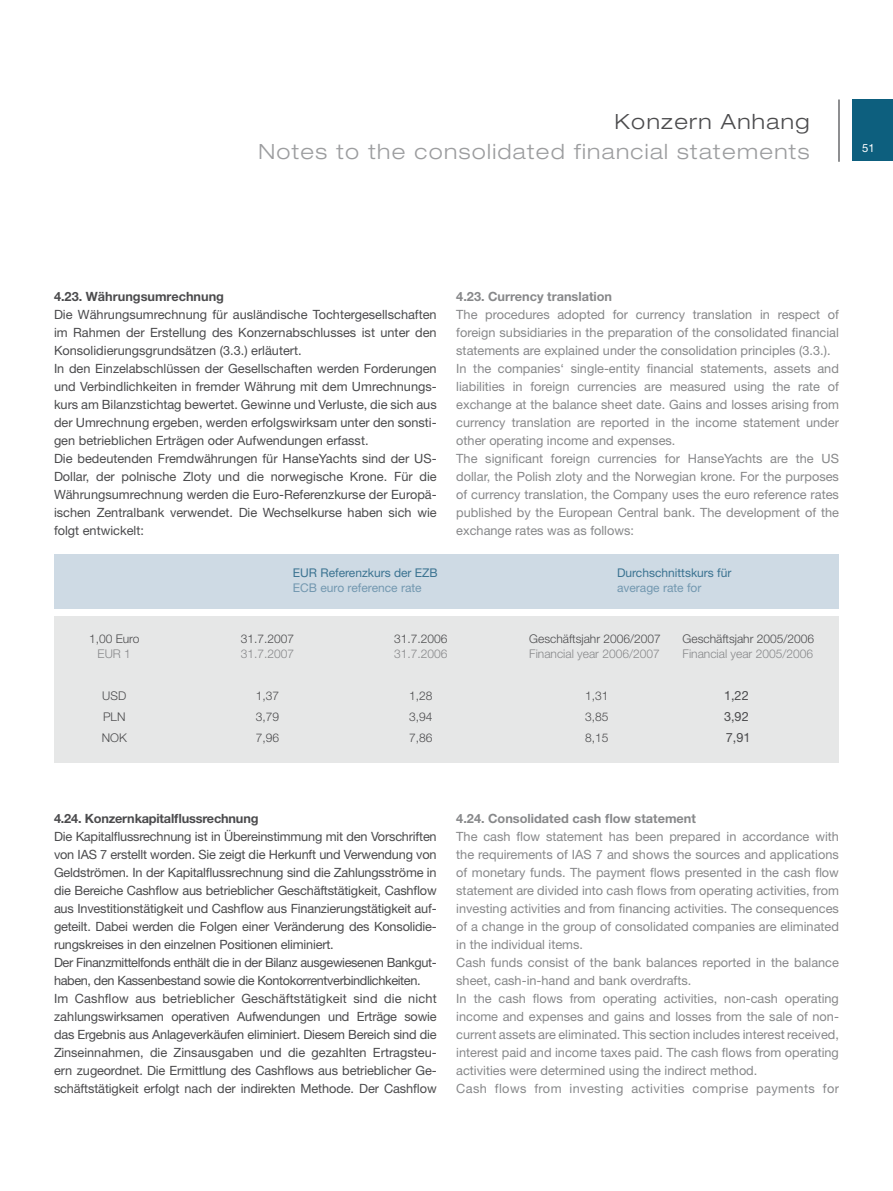
<style>
.page{position:relative;width:893px;height:1191px;background:#fff}
.page>*{position:absolute;margin:0;border:0;box-sizing:border-box;transform-origin:0 0}
.t1{font:300 expanded 21px "Helvetica Neue";letter-spacing:.065em;color:#9c9d9f}
.t2{font:300 expanded 21px "Helvetica Neue";letter-spacing:.065em;color:#4b4b4d}
.t3{font:12.75px/18px "Helvetica Neue";letter-spacing:-.01em;color:#4b4b4d}
.t4{font:12.75px/18px "Helvetica Neue";color:#87888a}
.t5{font:700 12.75px "Helvetica Neue";color:#87888a}
.t6{font:700 12.75px "Helvetica Neue";letter-spacing:-.015em;color:#4b4b4d}
.t7{font:300 12px/21px "Helvetica Neue";color:#4b4b4d;text-align:justify}
.t8{font:300 12px "Helvetica Neue";color:#87888a}
.t9{font:12px "Helvetica Neue";color:#3b7391}
.t10{font:12px "Helvetica Neue";color:#7398b0}
.t11{font:12px "Helvetica Neue";color:#fff}
.t12{font:11.25px "Helvetica Neue";color:#fff}
</style>
<div class="page">
<div style="left:54px;top:554px;width:785px;height:54px;background:#cedae4"></div>
<div style="left:54px;top:617px;width:785px;height:146px;background:#e6e7e7"></div>
<hr style="left:838px;top:100px;width:2px;height:62px;background:#87888a">
<div style="left:852px;top:99px;width:41px;height:61px;background:#0d5f7e"></div>
<h1 class="t2" style="left:614px;top:109px;width:196px">Konzern Anhang</h1>
<h1 class="t1" style="left:258px;top:139px;width:552px">Notes to the consolidated financial statements</h1>
<p class="t11" style="left:869px;top:138px;width:8px">3</p>
<p class="t12" style="left:862px;top:141px;width:14px">51</p>
<p class="t6" style="left:54px;top:288px;width:172px">4.23. Währungsumrechnung</p>
<p class="t3" style="left:54px;top:305px;width:384px">Die Währungsumrechnung für ausländische Tochtergesellschaften im Rahmen der Erstellung des Konzernabschlusses ist unter den Konsolidierungsgrundsätzen (3.3.) erläutert.<br>In den Einzelabschlüssen der Gesellschaften werden Forderungen und Verbindlichkeiten in fremder Währung mit dem Umrechnungs&shy;kurs am Bilanzstichtag bewertet. Gewinne und Verluste, die sich aus der Umrechnung ergeben, werden erfolgswirksam unter den sonsti&shy;gen betrieblichen Erträgen oder Aufwendungen erfasst.<br>Die bedeutenden Fremdwährungen für HanseYachts sind der US-Dollar, der polnische Zloty und die norwegische Krone. Für die Währungsumrechnung werden die Euro-Referenzkurse der Europä&shy;ischen Zentralbank verwendet. Die Wechselkurse haben sich wie folgt entwickelt:</p>
<p class="t5" style="left:456px;top:289px;width:157px">4.23. Currency translation</p>
<p class="t4" style="left:456px;top:305px;width:384px">The procedures adopted for currency translation in respect of foreign subsidiaries in the preparation of the consolidated financial statements are explained under the consolidation principles (3.3.).<br>In the companies‘ single-entity financial statements, assets and liabilities in foreign currencies are measured using the rate of exchange at the balance sheet date. Gains and losses arising from currency translation are reported in the income statement under other operating income and expenses.<br>The significant foreign currencies for HanseYachts are the US dollar, the Polish zloty and the Norwegian krone. For the purposes of currency translation, the Company uses the euro reference rates published by the European Central bank. The development of the exchange rates was as follows:</p>
<p class="t7" style="left:89px;top:627px;width:52px">1,00 Euro</p>
<p class="t8" style="left:98px;top:646px;width:35px">EUR 1</p>
<p class="t7" style="left:102px;top:684px;width:27px">USD PLN NOK</p>
<p class="t9" style="left:293px;top:565px;width:146px">EUR Referenzkurs der EZB</p>
<p class="t9" style="left:617px;top:565px;width:116px">Durchschnittskurs für</p>
<p class="t10" style="left:293px;top:580px;width:130px">ECB euro reference rate</p>
<p class="t10" style="left:617px;top:580px;width:86px">average rate for</p>
<p class="t7" style="left:241px;top:627px;width:55px">31.7.2007</p>
<p class="t8" style="left:241px;top:646px;width:55px">31.7.2007</p>
<p class="t7" style="left:256px;top:684px;width:25px">1,37<br>3,79<br>7,96</p>
<p class="t7" style="left:394px;top:627px;width:55px">31.7.2006</p>
<p class="t8" style="left:394px;top:646px;width:55px">31.7.2006</p>
<p class="t7" style="left:409px;top:684px;width:25px">1,28<br>3,94<br>7,86</p>
<p class="t7" style="left:529px;top:627px;width:133px">Geschäftsjahr 2006/2007</p>
<p class="t8" style="left:529px;top:646px;width:132px">Financial year 2006/2007</p>
<p class="t7" style="left:585px;top:684px;width:25px">1,31<br>3,85<br>8,15</p>
<p class="t7" style="left:682px;top:627px;width:133px">Geschäftsjahr 2005/2006</p>
<p class="t8" style="left:682px;top:646px;width:132px">Financial year 2005/2006</p>
<p class="t3" style="left:724px;top:684px;width:28px;line-height:21px">1,22<br>3,92<br>7,91</p>
<p class="t6" style="left:54px;top:810px;width:206px">4.24. Konzernkapitalflussrechnung</p>
<p class="t3" style="left:54px;top:827px;width:384px">Die Kapitalflussrechnung ist in Übereinstimmung mit den Vorschriften von IAS 7 erstellt worden. Sie zeigt die Herkunft und Verwendung von Geldströmen. In der Kapitalflussrechnung sind die Zahlungsströme in die Bereiche Cashflow aus betrieblicher Geschäftstätigkeit, Cashflow aus Investitionstätigkeit und Cashflow aus Finanzierungstätigkeit auf&shy;geteilt. Dabei werden die Folgen einer Veränderung des Konsolidie&shy;rungskreises in den einzelnen Positionen eliminiert.<br>Der Finanzmittelfonds enthält die in der Bilanz ausgewiesenen Bankgut&shy;haben, den Kassenbestand sowie die Kontokorrentverbindlichkeiten.<br>Im Cashflow aus betrieblicher Geschäftstätigkeit sind die nicht zahlungswirksamen operativen Aufwendungen und Erträge sowie das Ergebnis aus Anlageverkäufen eliminiert. Diesem Bereich sind die Zinseinnahmen, die Zinsausgaben und die gezahlten Ertragsteu&shy;ern zugeordnet. Die Ermittlung des Cashflows aus betrieblicher Ge&shy;schäftstätigkeit erfolgt nach der indirekten Methode. Der Cashflow</p>
<p class="t5" style="left:456px;top:811px;width:241px">4.24. Consolidated cash flow statement</p>
<p class="t4" style="left:456px;top:827px;width:384px">The cash flow statement has been prepared in accordance with the requirements of IAS 7 and shows the sources and applications of monetary funds. The payment flows presented in the cash flow statement are divided into cash flows from operating activities, from investing activities and from financing activities. The consequences of a change in the group of consolidated companies are eliminated in the individual items.<br>Cash funds consist of the bank balances reported in the balance sheet, cash-in-hand and bank overdrafts.<br>In the cash flows from operating activities, non-cash operating income and expenses and gains and losses from the sale of non&shy;current assets are eliminated. This section includes interest received, interest paid and income taxes paid. The cash flows from operating activities were determined using the indirect method.<br>Cash flows from investing activities comprise payments for</p>
</div>
